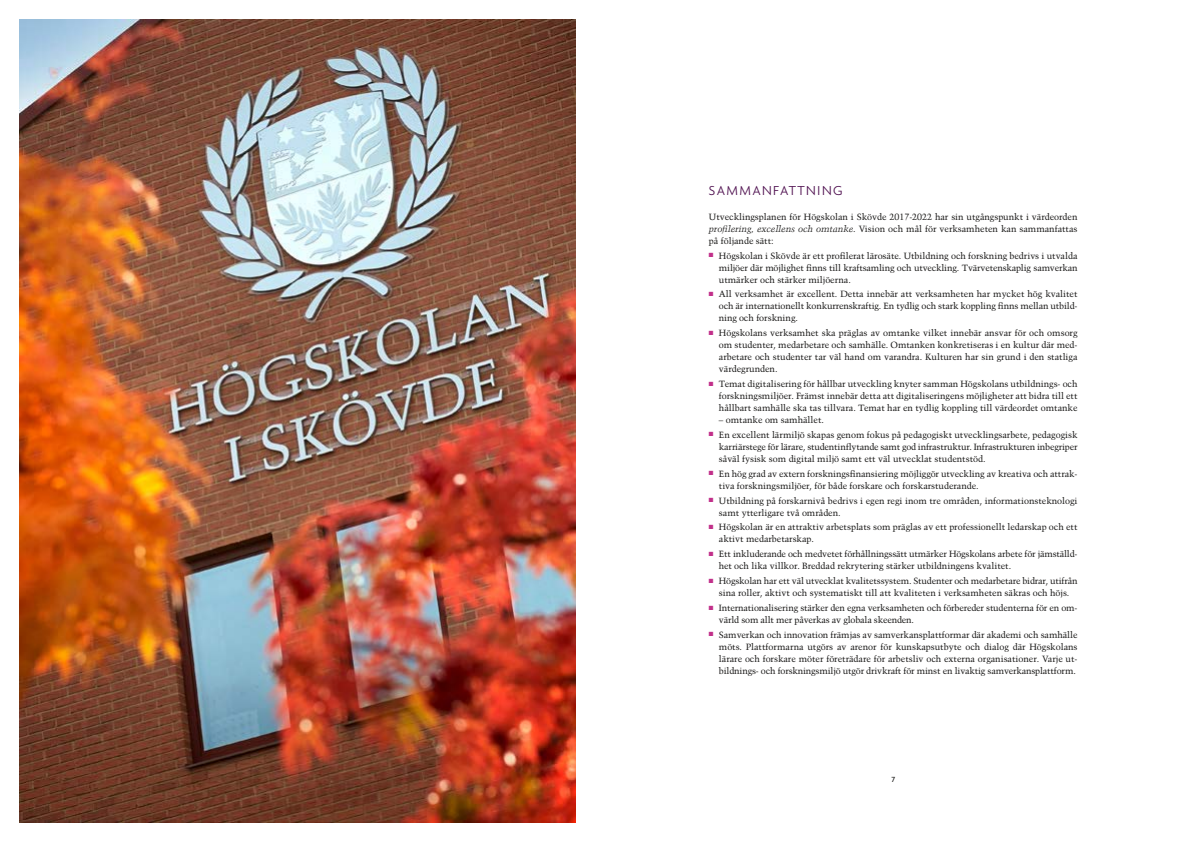
<style>
.page{position:relative;width:1191px;height:842px;background:#fff}
.page>*{position:absolute;margin:0;border:0;box-sizing:border-box;transform-origin:0 0}
.t1{font:300 14px "Agenda";letter-spacing:.1em;color:#4e0f4f}
.t2{font:9px/12px "Trump Mediaeval LT Std";letter-spacing:-.005em;color:#161514}
.t3{font:500 8px "Agenda";color:#161514}
.s1{font-style:italic}
</style>
<div class="page">
<img style="left:20px;top:20px;width:555px;height:802px">
<h1 class="t1" style="left:709px;top:182px;width:135px">SAMMANFATTNING</h1>
<p class="t2" style="left:709px;top:211px;width:370px;text-align:justify">Utvecklingsplanen för Högskolan i Skövde 2017-2022 har sin utgångspunkt i värdeorden <span class="s1">profilering, excellens och omtanke</span>. Vision och mål för verksamheten kan sammanfattas på följande sätt:</p>
<p class="t2" style="left:719px;top:249px;width:360px;text-align:justify;text-indent:-10px"><sup>N</sup> Högskolan i Skövde är ett profilerat lärosäte. Utbildning och forskning bedrivs i utvalda miljöer där möjlighet finns till kraftsamling och utveckling. Tvärvetenskaplig samverkan utmärker och stärker miljöerna.</p>
<p class="t2" style="left:719px;top:288px;width:360px;text-align:justify;text-indent:-10px"><sup>N</sup> All verksamhet är excellent. Detta innebär att verksamheten har mycket hög kvalitet och är internationellt konkurrenskraftig. En tydlig och stark koppling finns mellan utbild&shy;ning och forskning.</p>
<p class="t2" style="left:719px;top:327px;width:360px;text-align:justify;text-indent:-10px"><sup>N</sup> Högskolans verksamhet ska präglas av omtanke vilket innebär ansvar för och omsorg om studenter, medarbetare och samhälle. Omtanken konkretiseras i en kultur där med&shy;arbetare och studenter tar väl hand om varandra. Kulturen har sin grund i den statliga värdegrunden.</p>
<p class="t2" style="left:719px;top:378px;width:360px;text-align:justify;text-indent:-10px"><sup>N</sup> Temat digitalisering för hållbar utveckling knyter samman Högskolans utbildnings- och forskningsmiljöer. Främst innebär detta att digitaliseringens möjligheter att bidra till ett hållbart samhälle ska tas tillvara. Temat har en tydlig koppling till värdeordet omtanke</p>
<p class="t2" style="left:709px;top:412px;width:370px;line-height:14.8px;text-indent:10px">– omtanke om samhället.<br><sup>N</sup> En excellent lärmiljö skapas genom fokus på pedagogiskt utvecklingsarbete, pedagogisk</p>
<p class="t2" style="left:719px;top:441px;width:360px">karriärstege för lärare, studentinflytande samt god infrastruktur. Infrastrukturen inbegriper såväl fysisk som digital miljö samt ett väl utvecklat studentstöd.</p>
<p class="t2" style="left:719px;top:468px;width:360px;text-indent:-10px"><sup>N</sup> En hög grad av extern forskningsfinansiering möjliggör utveckling av kreativa och attrak&shy;tiva forskningsmiljöer, för både forskare och forskarstuderande.</p>
<p class="t2" style="left:719px;top:494px;width:360px;text-indent:-10px"><sup>N</sup> Utbildning på forskarnivå bedrivs i egen regi inom tre områden, informationsteknologi samt ytterligare två områden.</p>
<p class="t2" style="left:719px;top:521px;width:360px;text-indent:-10px"><sup>N</sup> Högskolan är en attraktiv arbetsplats som präglas av ett professionellt ledarskap och ett aktivt medarbetarskap.</p>
<p class="t2" style="left:719px;top:548px;width:360px;text-indent:-10px"><sup>N</sup> Ett inkluderande och medvetet förhållningssätt utmärker Högskolans arbete för jämställd&shy;het och lika villkor. Breddad rekrytering stärker utbildningens kvalitet.</p>
<p class="t2" style="left:709px;top:575px;width:370px;text-align:center"><sup>N</sup> Högskolan har ett väl utvecklat kvalitetssystem. Studenter och medarbetare bidrar, utifrån sina roller, aktivt och systematiskt till att kvaliteten i verksamheten säkras och höjs.</p>
<p class="t2" style="left:719px;top:602px;width:360px;text-indent:-10px"><sup>N</sup> Internationalisering stärker den egna verksamheten och förbereder studenterna för en om&shy;värld som allt mer påverkas av globala skeenden.</p>
<p class="t2" style="left:719px;top:629px;width:360px;text-align:justify;text-indent:-10px"><sup>N</sup> Samverkan och innovation främjas av samverkansplattformar där akademi och samhälle möts. Plattformarna utgörs av arenor för kunskapsutbyte och dialog där Högskolans lärare och forskare möter företrädare för arbetsliv och externa organisationer. Varje ut&shy;bildnings- och forskningsmiljö utgör drivkraft för minst en livaktig samverkansplattform.</p>
<p class="t3" style="left:891px;top:775px;width:5px">7</p>
</div>
